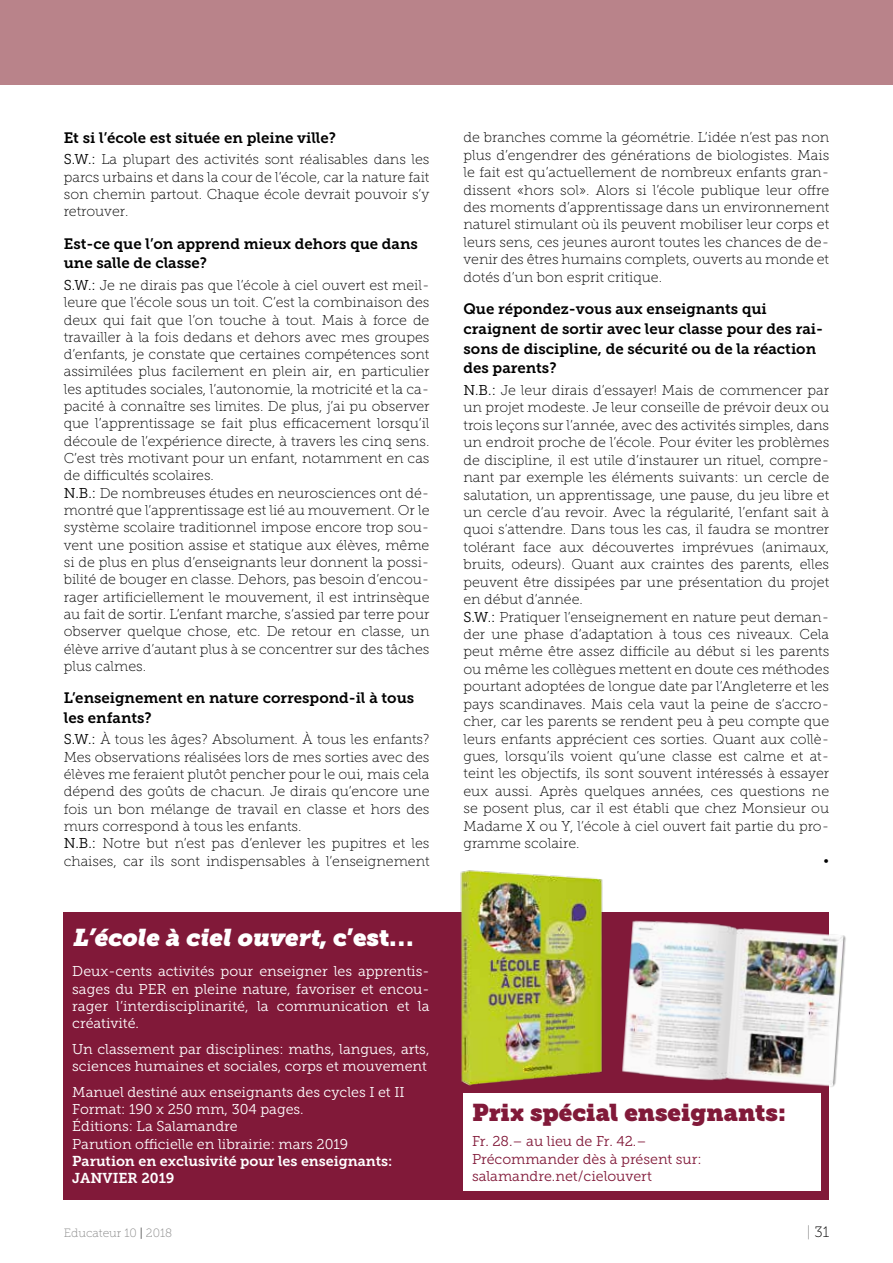
<style>
.page{position:relative;width:893px;height:1263px;background:#fff}
.page>*{position:absolute;margin:0;border:0;box-sizing:border-box;transform-origin:0 0}
.t1{font:italic 24px "Museo Slab 1000";color:#fff}
.t2{font:24px "Museo Slab";color:#811939}
.t3{font:15px/19.6px "Museo Slab 700";color:#000}
.t4{font:15px "Museo Slab 100";color:#000}
.t5{font:14.25px/17.2px "Museo Slab 100";color:#000;text-align:justify}
.t6{font:14.25px/17.2px "Museo Slab 300";color:#fff}
.t7{font:14.25px/17.2px "Museo Slab 300";color:#811939}
.t8{font:14.25px/17.2px "Museo Slab 700";color:#fff}
.t9{font:12px "Museo Slab 100";color:#878787}
.s1{font-family:"Museo Slab 300"}
.s2{font-family:"Museo Slab";font-style:normal}
.s3{color:#000}
.s4{color:#878787}
</style>
<div class="page">
<div style="left:0;top:0;width:893px;height:85px;background:#b9838a"></div>
<div style="left:64px;top:912px;width:765px;height:287px;background:#811939"></div>
<div style="left:463px;top:1093px;width:358px;height:98px;background:#fff"></div>
<img style="left:638px;top:920px;width:208px;height:167px">
<img style="left:460px;top:870px;width:178px;height:216px">
<p class="t3" style="left:64px;top:128px;width:274px">Et si l’école est située en pleine ville?</p>
<p class="t5" style="left:64px;top:151px;width:367px"><span class="s1">S.W.:</span> La plupart des activités sont réalisables dans les parcs urbains et dans la cour de l’école, car la nature fait son chemin partout. Chaque école devrait pouvoir s’y retrouver.</p>
<p class="t3" style="left:64px;top:234px;width:356px">Est-ce que l’on apprend mieux dehors que dans une salle de classe?</p>
<p class="t5" style="left:64px;top:276px;width:367px;text-align:left"><span class="s1">S.W.:</span> Je ne dirais pas que l’école à ciel ouvert est meil&shy;leure que l’école sous un toit. C’est la combinaison des deux qui fait que l’on touche à tout. Mais à force de travailler à la fois dedans et dehors avec mes groupes d’enfants, je constate que certaines compétences sont assimilées plus facilement en plein air, en particulier les aptitudes sociales, l’autonomie, la motricité et la ca&shy;pacité à connaître ses limites. De plus, j’ai pu observer que l’apprentissage se fait plus efficacement lorsqu’il découle de l’expérience directe, à travers les cinq sens.<br>C’est très motivant pour un enfant, notamment en cas de difficultés scolaires.<br><span class="s1">N.B.:</span> De nombreuses études en neurosciences ont dé&shy;montré que l’apprentissage est lié au mouvement. Or le système scolaire traditionnel impose encore trop sou&shy;vent une position assise et statique aux élèves, même si de plus en plus d’enseignants leur donnent la possi&shy;bilité de bouger en classe. Dehors, pas besoin d’encou&shy;rager artificiellement le mouvement, il est intrinsèque au fait de sortir. L’enfant marche, s’assied par terre pour observer quelque chose, etc. De retour en classe, un élève arrive d’autant plus à se concentrer sur des tâches plus calmes.</p>
<p class="t3" style="left:64px;top:688px;width:352px">L’enseignement en nature correspond-il à tous les enfants?</p>
<p class="t5" style="left:64px;top:731px;width:367px;text-align:left"><span class="s1">S.W.:</span> À tous les âges? Absolument. À tous les enfants?<br>Mes observations réalisées lors de mes sorties avec des élèves me feraient plutôt pencher pour le oui, mais cela dépend des goûts de chacun. Je dirais qu’encore une fois un bon mélange de travail en classe et hors des murs correspond à tous les enfants.<br><span class="s1">N.B.:</span> Notre but n’est pas d’enlever les pupitres et les chaises, car ils sont indispensables à l’enseignement</p>
<h1 class="t1" style="left:72px;top:924px;width:343px">L’école à ciel ouvert<span class="s2">, c’est…</span></h1>
<p class="t6" style="left:72px;top:963px;width:359px;text-align:justify">Deux-cents activités pour enseigner les apprentis&shy;sages du PER en pleine nature, favoriser et encou&shy;rager l’interdisciplinarité, la communication et la créativité.</p>
<p class="t6" style="left:72px;top:1040px;width:359px">Un classement par disciplines: maths, langues, arts, sciences humaines et sociales, corps et mouvement</p>
<p class="t6" style="left:72px;top:1083px;width:334px">Manuel destiné aux enseignants des cycles I et II Format: 190 x 250 mm, 304 pages.<br>Éditions: La Salamandre<br>Parution officielle en librairie: mars 2019</p>
<p class="t8" style="left:72px;top:1152px;width:322px">Parution en exclusivité pour les enseignants:<br>JANVIER 2019</p>
<p class="t5" style="left:463px;top:129px;width:367px">de branches comme la géométrie. L’idée n’est pas non plus d’engendrer des générations de biologistes. Mais le fait est qu’actuellement de nombreux enfants gran&shy;dissent «hors sol». Alors si l’école publique leur offre des moments d’apprentissage dans un environnement naturel stimulant où ils peuvent mobiliser leur corps et leurs sens, ces jeunes auront toutes les chances de de&shy;venir des êtres humains complets, ouverts au monde et dotés d’un bon esprit critique.</p>
<p class="t3" style="left:463px;top:299px;width:361px">Que répondez-vous aux enseignants qui craignent de sortir avec leur classe pour des rai&shy;sons de discipline, de sécurité ou de la réaction des parents?</p>
<p class="t5" style="left:463px;top:381px;width:367px"><span class="s1">N.B.:</span> Je leur dirais d’essayer! Mais de commencer par</p>
<p class="t5" style="left:463px;top:399px;width:367px">un projet modeste. Je leur conseille de prévoir deux ou</p>
<p class="t5" style="left:463px;top:416px;width:367px">trois leçons sur l’année, avec des activités simples, dans</p>
<p class="t5" style="left:463px;top:434px;width:367px">un endroit proche de l’école. Pour éviter les problèmes</p>
<p class="t5" style="left:463px;top:451px;width:367px">de discipline, il est utile d’instaurer un rituel, compre-</p>
<p class="t5" style="left:463px;top:469px;width:367px">nant par exemple les éléments suivants: un cercle de</p>
<p class="t5" style="left:463px;top:486px;width:367px">salutation, un apprentissage, une pause, du jeu libre et</p>
<p class="t5" style="left:463px;top:503px;width:367px">un cercle d’au revoir. Avec la régularité, l’enfant sait à</p>
<p class="t5" style="left:463px;top:521px;width:367px">quoi s’attendre. Dans tous les cas, il faudra se montrer</p>
<p class="t5" style="left:463px;top:538px;width:367px">tolérant face aux découvertes imprévues (animaux,</p>
<p class="t5" style="left:463px;top:556px;width:367px">bruits, odeurs). Quant aux craintes des parents, elles</p>
<p class="t5" style="left:463px;top:573px;width:367px">peuvent être dissipées par une présentation du projet</p>
<p class="t5" style="left:463px;top:591px;width:121px">en début d’année.</p>
<p class="t5" style="left:463px;top:608px;width:367px"><span class="s1">S.W.:</span> Pratiquer l’enseignement en nature peut deman-</p>
<p class="t5" style="left:463px;top:625px;width:367px">der une phase d’adaptation à tous ces niveaux. Cela</p>
<p class="t5" style="left:463px;top:643px;width:367px">peut même être assez difficile au début si les parents</p>
<p class="t5" style="left:463px;top:660px;width:367px">ou même les collègues mettent en doute ces méthodes</p>
<p class="t5" style="left:463px;top:678px;width:367px">pourtant adoptées de longue date par l’Angleterre et les</p>
<p class="t5" style="left:463px;top:695px;width:367px">pays scandinaves. Mais cela vaut la peine de s’accro-</p>
<p class="t5" style="left:463px;top:713px;width:367px">cher, car les parents se rendent peu à peu compte que</p>
<p class="t5" style="left:463px;top:730px;width:367px">leurs enfants apprécient ces sorties. Quant aux collè-</p>
<p class="t5" style="left:463px;top:747px;width:367px">gues, lorsqu’ils voient qu’une classe est calme et at-</p>
<p class="t5" style="left:463px;top:765px;width:367px">teint les objectifs, ils sont souvent intéressés à essayer</p>
<p class="t5" style="left:463px;top:782px;width:367px">eux aussi. Après quelques années, ces questions ne</p>
<p class="t5" style="left:463px;top:800px;width:367px">se posent plus, car il est établi que chez Monsieur ou</p>
<p class="t5" style="left:463px;top:817px;width:367px">Madame X ou Y, l’école à ciel ouvert fait partie du pro-</p>
<p class="t5" style="left:463px;top:835px;width:118px">gramme scolaire.</p>
<p class="t5" style="left:824px;top:852px;width:7px">•</p>
<h1 class="t2" style="left:472px;top:1098px;width:316px">Prix spécial enseignants:</h1>
<p class="t7" style="left:472px;top:1133px;width:231px">Fr. 28.– au lieu de Fr. 42.–<br>Précommander dès à présent sur: salamandre.net/cielouvert</p>
<p class="t9" style="left:64px;top:1226px;width:110px">Educateur 10 <span class="s3">|</span> 2018</p>
<p class="t4" style="left:807px;top:1223px;width:24px"><span class="s4">|</span> 31</p>
</div>
